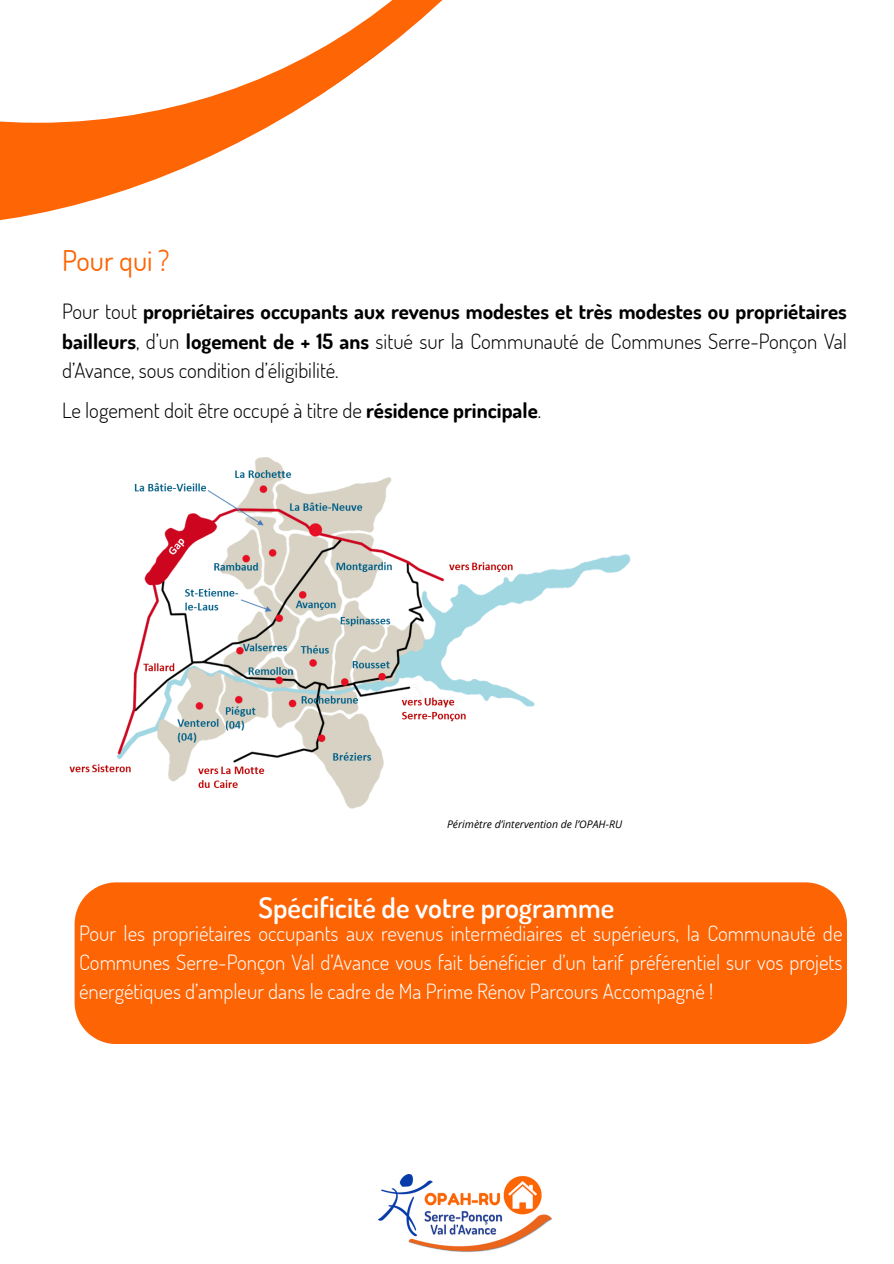
<style>
.page{position:relative;width:894px;height:1264px;background:#fff}
.page>*{position:absolute;margin:0;border:0;box-sizing:border-box;transform-origin:0 0}
.t1{font:600 28.5px "Dosis";color:#fff}
.t2{font:28.5px "Dosis";color:#fd6404}
.t3{font:300 21px/29.2px "Dosis";color:#000;text-align:justify}
.t4{font:300 21px/29.2px "Dosis";color:#fff;text-align:justify}
.t5{font:italic 10.5px "Open Sans";color:#000}
.s1{font-weight:700}
</style>
<div class="page">
<svg style="left:0;top:123px;width:274px;height:98px;fill:#fd6505"></svg>
<svg style="left:0;top:0;width:443px;height:123px"></svg>
<img style="left:378px;top:1174px;width:174px;height:78px">
<img style="left:69px;top:457px;width:562px;height:352px">
<div style="left:75px;top:882px;width:771px;height:162px;background:#fd6404"></div>
<h3 class="t2" style="left:62px;top:241px;width:109px">Pour qui ?</h3>
<h3 class="t3" style="left:62px;top:296px;width:786px">Pour tout <span class="s1">propriétaires occupants aux revenus modestes et très modestes ou propriétaires bailleurs</span>, d’un <span class="s1">logement de + 15 ans</span> situé sur la Communauté de Communes Serre-Ponçon Val d’Avance, sous condition d’éligibilité.</h3>
<p class="t3" style="left:62px;top:395px;width:480px">Le logement doit être occupé à titre de <span class="s1">résidence principale</span>.</p>
<p class="t5" style="left:447px;top:817px;width:176px">Périmètre d’intervention de l’OPAH-RU</p>
<h3 class="t1" style="left:258px;top:888px;width:357px">Spécificité de votre programme</h3>
<h2 class="t4" style="left:79px;top:918px;width:764px">Pour les propriétaires occupants aux revenus intermédiaires et supérieurs, la Communauté de Communes Serre-Ponçon Val d’Avance vous fait bénéficier d’un tarif préférentiel sur vos projets énergétiques d’ampleur dans le cadre de Ma Prime Rénov Parcours Accompagné !</h2>
</div>
